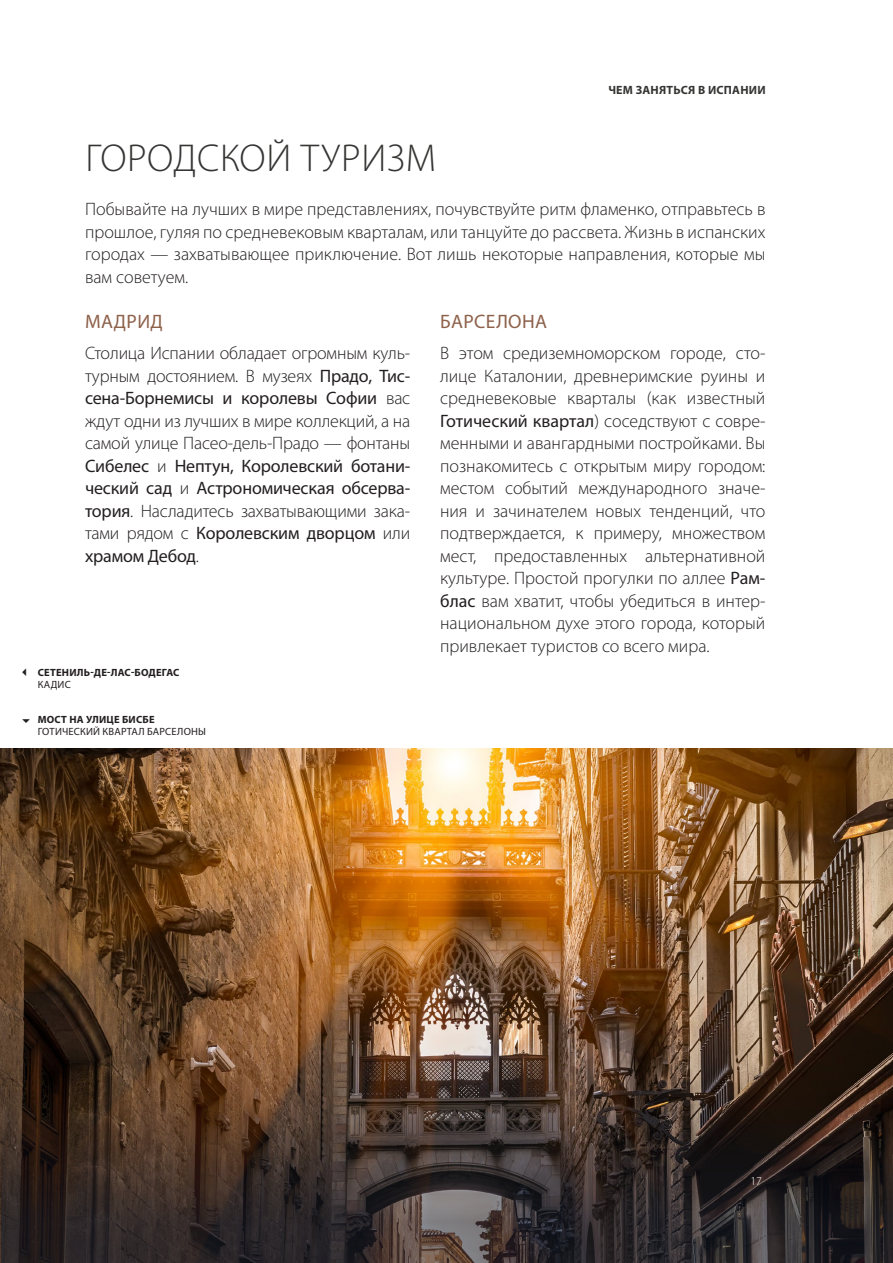
<style>
.page{position:relative;width:893px;height:1263px;background:#fff}
.page>*{position:absolute;margin:0;border:0;box-sizing:border-box;transform-origin:0 0}
.t1{font:300 39px "Myriad Pro";letter-spacing:.02em;color:#353534}
.t2{font:19.5px "Myriad Pro";letter-spacing:.02em;color:#8d614a}
.Body{font:300 18px/22.5px "Myriad Pro";color:#231f20;text-align:justify}
.t3{font:700 12px "Myriad Pro";letter-spacing:.02em;color:#353534}
.t4{font:300 12px "Myriad Pro";color:#fff}
.t5{font:700 10.5px "Myriad Pro";letter-spacing:.02em;color:#231f20}
.t6{font:10.5px "Myriad Pro";letter-spacing:.02em;color:#231f20}
.s1{font-weight:400}
</style>
<div class="page">
<img style="left:0;top:748px;width:893px;height:515px">
<svg style="left:2px;top:1078px;width:891px;height:185px;background:#3a2e29"></svg>
<p class="t3" style="left:608px;top:82px;width:159px">ЧЕМ ЗАНЯТЬСЯ В ИСПАНИИ</p>
<h2 class="t1" style="left:85px;top:135px;width:352px">ГОРОДСКОЙ ТУРИЗМ</h2>
<p class="Body" style="left:85px;top:198px;width:682px">Побывайте на лучших в мире представлениях, почувствуйте ритм фламенко, отправьтесь в прошлое, гуляя по средневековым кварталам, или танцуйте до рассвета. Жизнь в испанских городах — захватывающее приключение. Вот лишь некоторые направления, которые мы вам советуем.</p>
<h4 class="t2" style="left:85px;top:310px;width:79px">МАДРИД</h4>
<p class="Body" style="left:85px;top:342px;width:327px">Столица Испании обладает огромным куль&shy;турным достоянием. В музеях <span class="s1">Прадо, Тис&shy;сена-Борнемисы и королевы Софии</span> вас ждут одни из лучших в мире коллекций, а на самой улице Пасео-дель-Прадо — фонтаны <span class="s1">Сибелес</span> и <span class="s1">Нептун, Королевский ботани&shy;ческий сад</span> и <span class="s1">Астрономическая обсерва&shy;тория</span>. Насладитесь захватывающими зака&shy;тами рядом с <span class="s1">Королевским дворцом</span> или <span class="s1">храмом Дебод</span>.</p>
<p class="t5" style="left:38px;top:665px;width:143px">СЕТЕНИЛЬ-ДЕ-ЛАС-БОДЕГАС</p>
<p class="t6" style="left:38px;top:678px;width:34px">КАДИС</p>
<p class="t5" style="left:38px;top:712px;width:118px">МОСТ НА УЛИЦЕ БИСБЕ</p>
<p class="t6" style="left:38px;top:725px;width:170px">ГОТИЧЕСКИЙ КВАРТАЛ БАРСЕЛОНЫ</p>
<h4 class="t2" style="left:440px;top:310px;width:108px">БАРСЕЛОНА</h4>
<p class="Body" style="left:440px;top:342px;width:327px">В этом средиземноморском городе, сто&shy;лице Каталонии, древнеримские руины и средневековые кварталы (как известный <span class="s1">Готический квартал</span>) соседствуют с совре&shy;менными и авангардными постройками. Вы познакомитесь с открытым миру городом: местом событий международного значе&shy;ния и зачинателем новых тенденций, что подтверждается, к примеру, множеством мест, предоставленных альтернативной культуре. Простой прогулки по аллее <span class="s1">Рам&shy;блас</span> вам хватит, чтобы убедиться в интер&shy;национальном духе этого города, который привлекает туристов со всего мира.</p>
<p class="t4" style="left:750px;top:1174px;width:13px">17</p>
</div>
